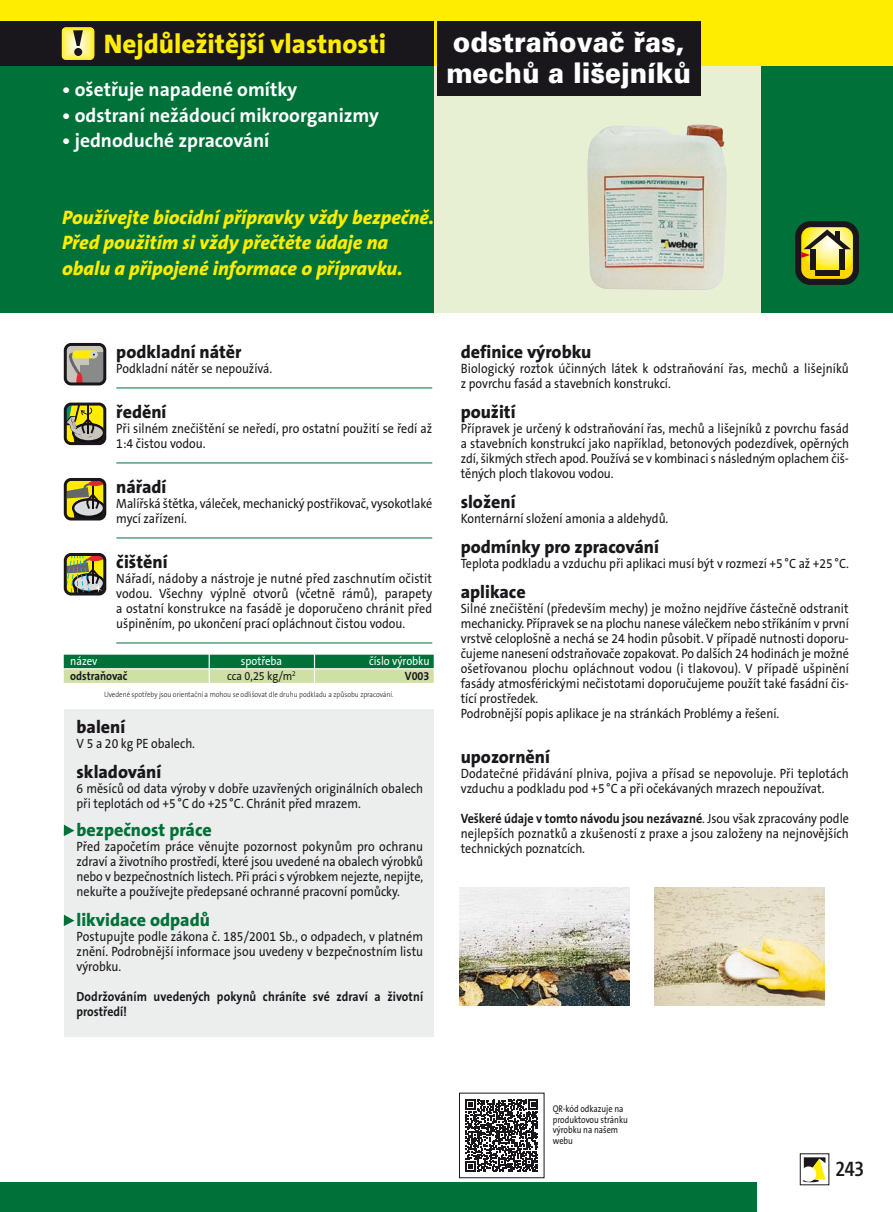
<style>
.page{position:relative;width:893px;height:1212px;background:#fff}
.page>*{position:absolute;margin:0;border:0;box-sizing:border-box;transform-origin:0 0}
.t1{font:900 28.5px/31.5px "Univers CE";color:#fff;scale:.92 1}
.t2{font:800 27px "The Sans CE B8";color:#ffed00}
.t3{font:600 21px "The Sans Cd CELF";color:#1a171c;scale:1.05 1}
.t4{font:italic 800 19.5px/25.5px "The Sans CE B8";color:#ffed00}
.t5{font:700 19.5px "The Sans CE B7";color:#fff}
.t6{font:800 18px "The Sans CE B8";color:#1a171c}
.t7{font:800 18px "The Sans CE B8";color:#007139}
.t8{font:13.5px/15px "The Sans CE B5 Plain";color:#1a171c;scale:.9 1}
.t9{font:700 13.2px/15px "The Sans CE B7";letter-spacing:.01em;color:#1a171c;scale:.9 1}
.t10{font:12px "The Sans CE B5 Plain";color:#fff;scale:.9 1}
.t11{font:700 12px "The Sans CE B7";color:#1a171c;scale:.9 1}
.t12{font:12px "The Sans CE B5 Plain";color:#1a171c;scale:.9 1}
.t13{font:9.75px/10.5px "The Sans CE B5 Plain";color:#1a171c;scale:.85 1}
.t14{font:300 7.65px "The Sans CE B3";color:#1a171c;scale:.9 1}
.s1{font-family:"The Sans CE B7";font-weight:700}
</style>
<div class="page">
<div style="left:434px;top:66px;width:327px;height:247px;background:#e8f0d4"></div>
<div style="left:761px;top:66px;width:132px;height:247px;background:#007139"></div>
<div style="left:0;top:1182px;width:757px;height:30px;background:#007139"></div>
<div style="left:0;top:0;width:893px;height:66px;background:#ffed00"></div>
<div style="left:795px;top:221px;width:64px;height:64px;background:#1a171c;border-radius:15px"></div>
<svg style="left:801px;top:227px;width:52px;height:52px"></svg>
<div style="left:810px;top:249px;width:5px;height:21px;background:#1a171c"></div>
<div style="left:839px;top:249px;width:5px;height:21px;background:#1a171c"></div>
<div style="left:815px;top:270px;width:24px;height:5px;background:#1a171c"></div>
<svg style="left:801px;top:229px;width:50px;height:29px"></svg>
<svg style="left:802px;top:1157px;width:24px;height:26px"></svg>
<svg style="left:804px;top:1157px;width:21px;height:22px"></svg>
<hr style="left:803px;top:1179px;width:16px;height:3px;background:#1a171c;border-radius:50%">
<div style="left:801px;top:1166px;width:15px;height:16px;background:#fff;border-radius:50%"></div>
<div style="left:0;top:21px;width:434px;height:45px;background:#1a171c"></div>
<svg style="left:62px;top:27px;width:32px;height:33px"></svg>
<div style="left:0;top:66px;width:434px;height:247px;background:#007139"></div>
<svg style="left:73px;top:30px;width:10px;height:16px"></svg>
<div style="left:74px;top:48px;width:8px;height:8px;background:#1a171c;border-radius:50%"></div>
<svg style="left:465px;top:1099px;width:73px;height:73px"></svg>
<div style="left:459px;top:1093px;width:85px;height:85px;border:1px solid #1a171c"></div>
<img style="left:587px;top:124px;width:140px;height:166px">
<div style="left:437px;top:21px;width:264px;height:74px;background:#1a171c"></div>
<svg style="left:64px;top:553px;width:42px;height:42px;background:#81814a"></svg>
<svg style="left:64px;top:478px;width:42px;height:42px;background:#8b7f3f"></svg>
<svg style="left:64px;top:343px;width:42px;height:42px;background:#8f8772"></svg>
<svg style="left:64px;top:403px;width:42px;height:42px;background:#888438"></svg>
<hr style="left:116px;top:388px;width:316px;height:1px;background:#007139">
<hr style="left:116px;top:463px;width:316px;height:1px;background:#007139">
<hr style="left:116px;top:538px;width:316px;height:1px;background:#007139">
<hr style="left:116px;top:643px;width:316px;height:1px;background:#007139">
<img style="left:459px;top:887px;width:170px;height:118px">
<img style="left:655px;top:887px;width:170px;height:118px">
<div style="left:64px;top:655px;width:370px;height:13px;background:#007139"></div>
<div style="left:64px;top:669px;width:370px;height:14px;background:#cfe0a4"></div>
<div style="left:64px;top:709px;width:370px;height:328px;background:#eceded"></div>
<svg style="left:64px;top:914px;width:10px;height:12px"></svg>
<svg style="left:64px;top:824px;width:10px;height:12px"></svg>
<hr style="left:314px;top:653px;width:1px;height:35px;background:#fff">
<hr style="left:209px;top:653px;width:1px;height:35px;background:#fff">
<p class="t2" style="left:104px;top:33px;width:284px">Nejdůležitější vlastnosti</p>
<p class="t5" style="left:62px;top:82px;width:237px">• ošetřuje napadené omítky</p>
<p class="t5" style="left:62px;top:107px;width:318px">• odstraní nežádoucí mikro organizmy</p>
<p class="t5" style="left:62px;top:133px;width:209px">• jednoduché zpracování</p>
<p class="t1" style="left:446px;top:28px;width:267px">odstraňovač řas, mechů a lišejníků</p>
<p class="t4" style="left:62px;top:206px;width:373px">Používejte biocidní přípravky vždy bezpečně.<br>Před použitím si vždy přečtěte údaje na obalu a připojené informace o přípravku.</p>
<p class="t6" style="left:116px;top:344px;width:127px">podkladní nátěr</p>
<p class="t8" style="left:116px;top:362px;width:175px">Podkladní nátěr se nepoužívá.</p>
<p class="t6" style="left:116px;top:404px;width:52px">ředění</p>
<p class="t8" style="left:116px;top:422px;width:352px">Při silném znečištění se neředí, pro ostatní použití se ředí až<br>1:4 čistou vodou.</p>
<p class="t6" style="left:116px;top:479px;width:52px">nářadí</p>
<p class="t8" style="left:116px;top:497px;width:352px">Malířská štětka, váleček, mechanický postřikovač, vysokotlaké mycí zařízení.</p>
<p class="t6" style="left:116px;top:554px;width:53px">čištění</p>
<p class="t8" style="left:116px;top:572px;width:353px;text-align:justify">Nářadí, nádoby a nástroje je nutné před zaschnutím očistit vodou. Všechny výplně otvorů (včetně rámů), parapety a ostatní konstrukce na fasádě je doporučeno chránit před ušpiněním, po ukončení prací opláchnout čistou vodou.</p>
<p class="t10" style="left:70px;top:656px;width:32px">název</p>
<p class="t10" style="left:241px;top:656px;width:47px">spotřeba</p>
<p class="t10" style="left:369px;top:656px;width:69px">číslo výrobku</p>
<p class="t11" style="left:70px;top:671px;width:65px">odstraňovač</p>
<p class="t12" style="left:227px;top:671px;width:78px">cca 0,25 kg/m<sup>2</sup></p>
<p class="t11" style="left:405px;top:671px;width:29px">V003</p>
<p class="t6" style="left:77px;top:719px;width:50px">balení</p>
<p class="t8" style="left:77px;top:737px;width:133px">V 5 a 20 kg PE obalech.</p>
<p class="t6" style="left:77px;top:764px;width:86px">skladování</p>
<p class="t8" style="left:77px;top:782px;width:387px">6 měsíců od data výroby v dobře uzavřených originálních obalech při teplotách od +5 °C do +25 °C. Chránit před mrazem.</p>
<p class="t7" style="left:77px;top:823px;width:137px">bezpečnost práce</p>
<p class="t8" style="left:77px;top:840px;width:387px;text-align:justify">Před započetím práce věnujte pozornost pokynům pro ochranu zdraví a životního prostředí, které jsou uvedené na obalech výrobků nebo v bezpečnostních listech. Při práci s výrobkem nejezte, nepijte, nekuřte a používejte předepsané ochranné pracovní pomůcky.</p>
<p class="t7" style="left:77px;top:913px;width:135px">likvidace odpadů</p>
<p class="t8" style="left:77px;top:930px;width:387px;text-align:justify">Postupujte podle zákona č. 185/2001 Sb., o odpadech, v platném znění. Podrobnější informace jsou uvedeny v bezpeč nostním listu výrobku.</p>
<p class="t9" style="left:77px;top:990px;width:387px">Dodržováním uvedených pokynů chráníte své zdraví a životní prostředí!</p>
<p class="t14" style="left:104px;top:691px;width:323px">Uvedené spotřeby jsou orientační a mohou se odlišovat dle druhu podkladu a způsobu zpracování.</p>
<p class="t6" style="left:461px;top:344px;width:132px">definice výrobku</p>
<p class="t8" style="left:461px;top:362px;width:433px">Biologický roztok účinných látek k odstraňování řas, mechů a lišejníků z povrchu fasád a stavebních konstrukcí.</p>
<p class="t6" style="left:461px;top:404px;width:56px">použití</p>
<p class="t8" style="left:461px;top:422px;width:433px;text-align:justify">Přípravek je určený k odstraňování řas, mechů a lišejníků z povrchu fasád a stavebních konstrukcí jako například, betonových podezdívek, opěrných zdí, šikmých střech apod. Používá se v kombinaci s následným oplachem čiš&shy;těných ploch tlakovou vodou.</p>
<p class="t6" style="left:461px;top:494px;width:56px">složení</p>
<p class="t8" style="left:461px;top:512px;width:232px">Konternární složení amonia a aldehydů.</p>
<p class="t6" style="left:461px;top:539px;width:200px">podmínky pro zpracování</p>
<p class="t8" style="left:461px;top:557px;width:433px">Teplota podkladu a vzduchu při aplikaci musí být v rozmezí +5 °C až +25 °C.</p>
<p class="t6" style="left:461px;top:584px;width:66px">aplikace</p>
<p class="t8" style="left:461px;top:602px;width:433px">Silné znečištění (především mechy) je možno nejdříve částečně odstranit mechanicky. Přípravek se na plochu nanese válečkem nebo stříkáním v první vrstvě celoplošně a nechá se 24 hodin působit. V případě nutnosti doporu&shy;čujeme nanesení odstraňovače zopakovat. Po dalších 24 hodinách je možné ošetřovanou plochu opláchnout vodou (i tlakovou). V případě ušpinění fasády atmosférickými nečistotami doporučujeme použít také fasádní čis&shy;tící prostředek.<br>Podrobnější popis aplikace je na stránkách Problémy a řešení.</p>
<p class="t6" style="left:461px;top:749px;width:91px">upozornění</p>
<p class="t8" style="left:461px;top:767px;width:433px">Dodatečné přidávání plniva, pojiva a přísad se nepovoluje. Při teplotách vzduchu a podkladu pod +5 °C a při očekávaných mrazech nepoužívat.</p>
<p class="t8" style="left:461px;top:812px;width:433px;text-align:justify"><span class="s1">Veškeré údaje v tomto návodu jsou nezávazné</span>. Jsou však zpracovány podle nejlepších poznatků a zkušeností z praxe a jsou založeny na nejnovějších technických poznatcích.</p>
<p class="t13" style="left:553px;top:1104px;width:90px">QR-kód odkazuje na produktovou stránku výrobku na našem webu</p>
<p class="t3" style="left:836px;top:1161px;width:28px">243</p>
</div>
